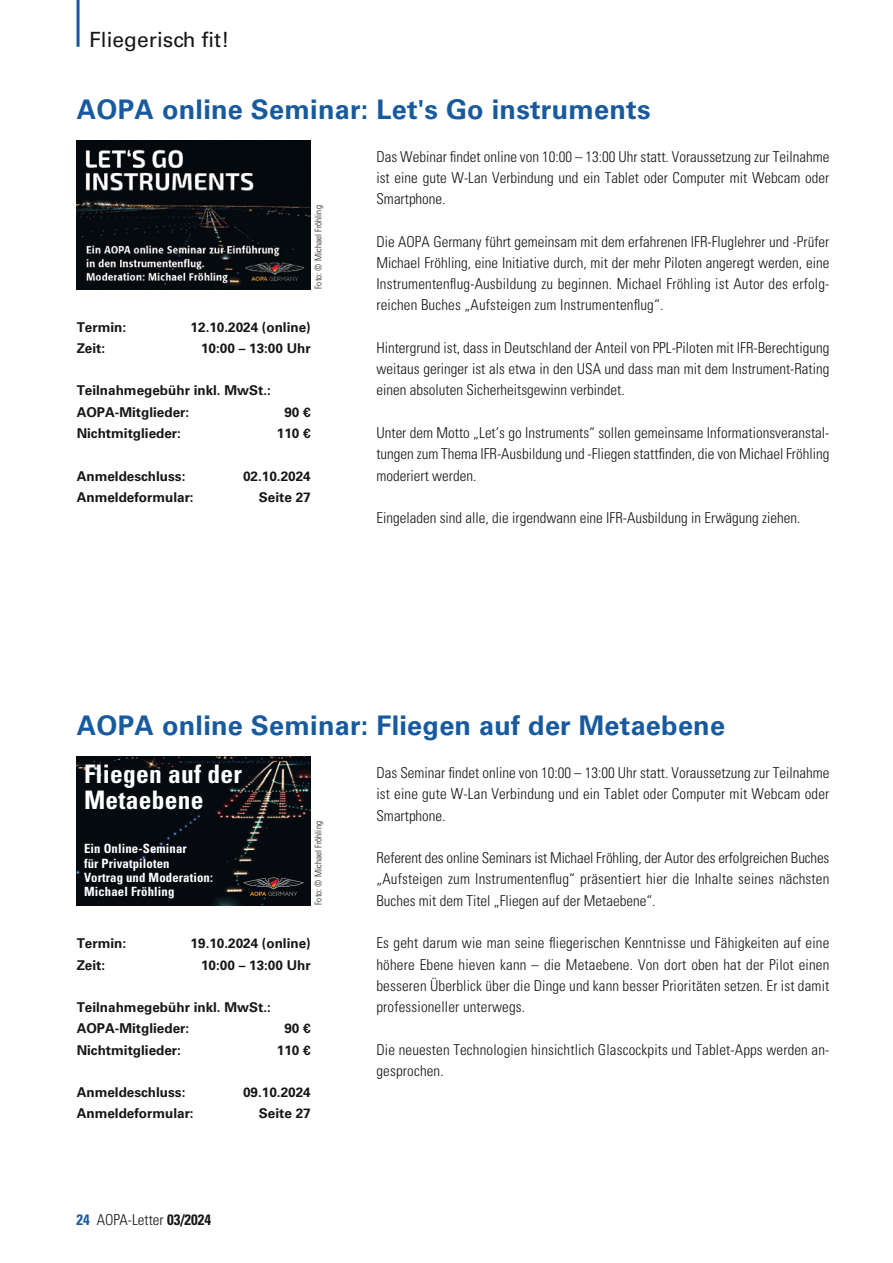
<style>
.page{position:relative;width:893px;height:1263px;background:#fff}
.page>*{position:absolute;margin:0;border:0;box-sizing:border-box;transform-origin:0 0}
.t1{font:700 27px "Univers LT";letter-spacing:.01em;color:#175a9e}
.t2{font:700 condensed 25.5px/25.5px "Univers LT";letter-spacing:.01em;color:#fff}
.t3{font:21px "Univers LT";color:#161518}
.t4{font:300 condensed 15px/21.3px "Univers LT";color:#161518;text-align:justify}
.t5{font:700 13.5px/21.3px "Univers LT";color:#161518}
.t6{font:700 condensed 12.75px/14.2px "Univers LT";letter-spacing:.01em;color:#fff}
.t7{font:300 condensed 9px "Univers LT";letter-spacing:.01em;color:#161518}
.s1{font-weight:700;color:#175a9e}
.s2{font-weight:700}
</style>
<div class="page">
<img style="left:77px;top:140px;width:234px;height:149px">
<img style="left:77px;top:756px;width:233px;height:149px">
<svg style="left:243px;top:877px;width:61px;height:19px"></svg>
<hr style="left:77px;top:0;width:3px;height:47px;background:#175a9e">
<h3 class="t3" style="left:89px;top:27px;width:142px">Fliegerisch fit!</h3>
<h1 class="t1" style="left:77px;top:93px;width:575px">AOPA online Seminar: Let's Go instruments</h1>
<p class="t7" style="left:313px;top:289px;width:85px;rotate:-90deg">Foto: © Michael Fröhling</p>
<p class="t5" style="left:77px;top:316px;width:51px">Termin:</p>
<p class="t5" style="left:191px;top:316px;width:122px">12.10.2024 (online)</p>
<p class="t5" style="left:77px;top:338px;width:30px">Zeit:</p>
<p class="t5" style="left:201px;top:338px;width:111px">10:00 – 13:00 Uhr</p>
<p class="t5" style="left:77px;top:380px;width:196px">Teilnahmegebühr inkl. MwSt.:<br>AOPA-Mitglieder:</p>
<p class="t5" style="left:284px;top:401px;width:28px">90 €</p>
<p class="t5" style="left:77px;top:423px;width:106px">Nichtmitglieder:</p>
<p class="t5" style="left:277px;top:423px;width:35px">110 €</p>
<p class="t5" style="left:77px;top:465px;width:110px">Anmeldeschluss:</p>
<p class="t5" style="left:243px;top:465px;width:69px">02.10.2024</p>
<p class="t5" style="left:77px;top:486px;width:119px">Anmeldeformular:</p>
<p class="t5" style="left:259px;top:486px;width:53px">Seite 27</p>
<p class="t4" style="left:376px;top:146px;width:454px">Das Webinar findet online von 10:00 – 13:00 Uhr statt. Voraussetzung zur Teilnahme ist eine gute W-Lan Verbindung und ein Tablet oder Computer mit Webcam oder Smartphone.</p>
<p class="t4" style="left:376px;top:231px;width:454px">Die AOPA Germany führt gemeinsam mit dem erfahrenen IFR-Fluglehrer und -Prüfer Michael Fröhling, eine Initiative durch, mit der mehr Piloten angeregt werden, eine Instrumentenflug-Ausbildung zu beginnen. Michael Fröhling ist Autor des erfolg&shy;reichen Buches „Aufsteigen zum Instrumentenflug“.</p>
<p class="t4" style="left:376px;top:337px;width:454px">Hintergrund ist, dass in Deutschland der Anteil von PPL-Piloten mit IFR-Berechtigung weitaus geringer ist als etwa in den USA und dass man mit dem Instrument-Rating einen absoluten Sicherheitsgewinn verbindet.</p>
<p class="t4" style="left:376px;top:422px;width:454px">Unter dem Motto „Let‘s go Instruments“ sollen gemeinsame Informationsveranstal&shy;tungen zum Thema IFR-Ausbildung und -Fliegen stattfinden, die von Michael Fröhling moderiert werden.</p>
<p class="t4" style="left:376px;top:507px;width:425px">Eingeladen sind alle, die irgendwann eine IFR-Ausbildung in Erwägung ziehen.</p>
<h1 class="t1" style="left:77px;top:710px;width:650px">AOPA online Seminar: Fliegen auf der Metaebene</h1>
<h2 class="t2" style="left:84px;top:761px;width:159px">Fliegen auf der<br>Metaebene</h2>
<p class="t6" style="left:84px;top:842px;width:130px">Ein Online-Seminar<br>für Privatpiloten<br>Vortrag und Moderation:<br>Michael Fröhling</p>
<p class="t7" style="left:313px;top:905px;width:85px;rotate:-90deg">Foto: © Michael Fröhling</p>
<p class="t5" style="left:77px;top:933px;width:51px">Termin:</p>
<p class="t5" style="left:191px;top:933px;width:122px">19.10.2024 (online)</p>
<p class="t5" style="left:77px;top:954px;width:30px">Zeit:</p>
<p class="t5" style="left:201px;top:954px;width:111px">10:00 – 13:00 Uhr</p>
<p class="t5" style="left:77px;top:997px;width:196px">Teilnahmegebühr inkl. MwSt.:<br>AOPA-Mitglieder:</p>
<p class="t5" style="left:284px;top:1018px;width:28px">90 €</p>
<p class="t5" style="left:77px;top:1039px;width:106px">Nichtmitglieder:</p>
<p class="t5" style="left:277px;top:1039px;width:35px">110 €</p>
<p class="t5" style="left:77px;top:1082px;width:110px">Anmeldeschluss:</p>
<p class="t5" style="left:243px;top:1082px;width:69px">09.10.2024</p>
<p class="t5" style="left:77px;top:1103px;width:119px">Anmeldeformular:</p>
<p class="t5" style="left:259px;top:1103px;width:53px">Seite 27</p>
<p class="t4" style="left:77px;top:1209px;width:136px"><span class="s1">24</span> AOPA-Letter <span class="s2">03/2024</span></p>
<p class="t4" style="left:376px;top:762px;width:454px">Das Seminar findet online von 10:00 – 13:00 Uhr statt. Voraussetzung zur Teilnahme ist eine gute W-Lan Verbindung und ein Tablet oder Computer mit Webcam oder Smartphone.</p>
<p class="t4" style="left:376px;top:847px;width:454px">Referent des online Seminars ist Michael Fröhling, der Autor des erfolgreichen Buches „Aufsteigen zum Instrumentenflug“ präsentiert hier die Inhalte seines nächsten Buches mit dem Titel „Fliegen auf der Metaebene“.</p>
<p class="t4" style="left:376px;top:932px;width:454px">Es geht darum wie man seine fliegerischen Kenntnisse und Fähigkeiten auf eine höhere Ebene hieven kann – die Metaebene. Von dort oben hat der Pilot einen besseren Überblick über die Dinge und kann besser Prioritäten setzen. Er ist damit professioneller unterwegs.</p>
<p class="t4" style="left:376px;top:1039px;width:454px">Die neuesten Technologien hinsichtlich Glascockpits und Tablet-Apps werden an&shy;gesprochen.</p>
</div>
